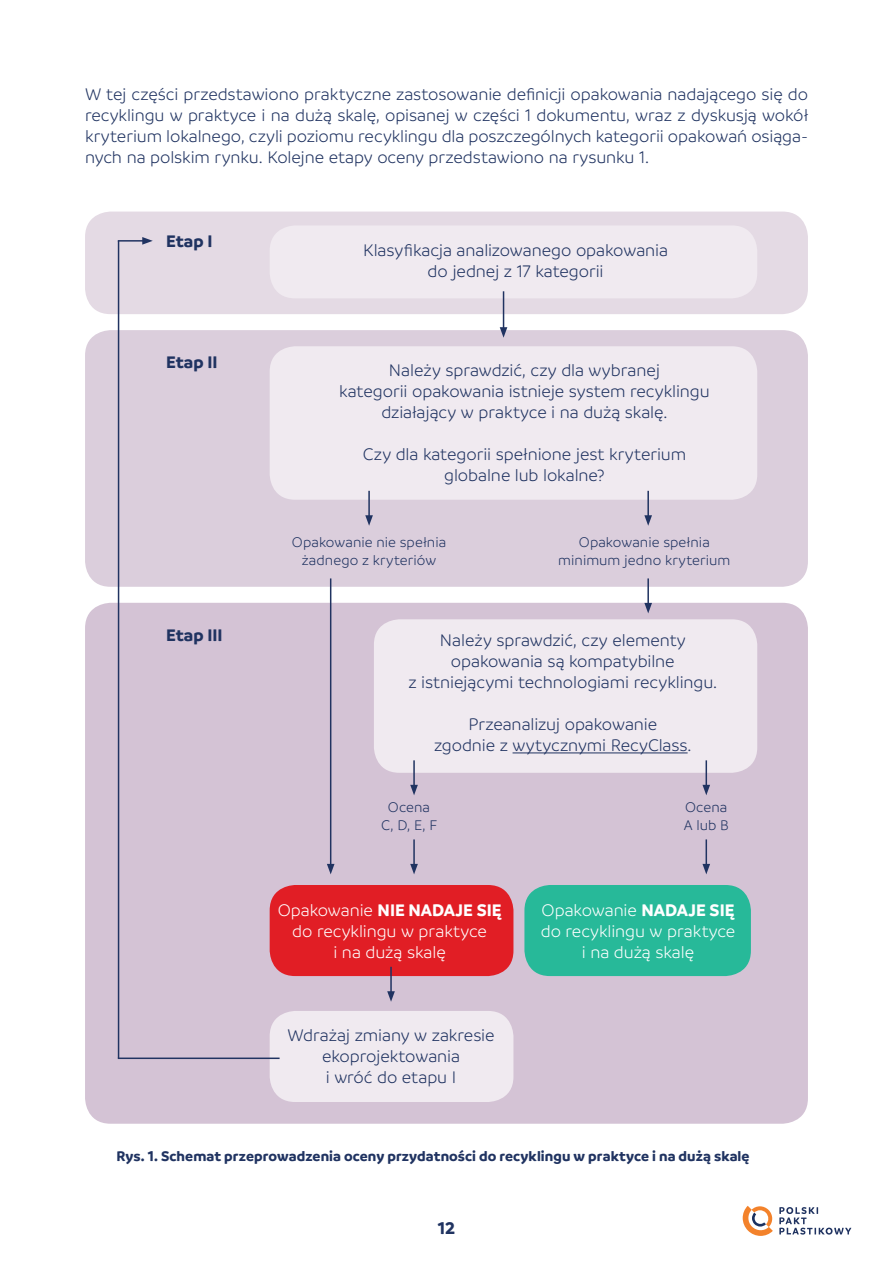
<style>
.page{position:relative;width:893px;height:1263px;background:#fff}
.page>*{position:absolute;margin:0;border:0;box-sizing:border-box;transform-origin:0 0}
.t1{font:300 18px/21px "Branding";letter-spacing:-.005em;color:#203361;text-align:center}
.t2{font:300 18px/21px "Branding";color:#fff;text-align:center}
.t3{font:700 18px "Branding";color:#203361}
.t4{font:300 15px/18px "Branding";color:#203361;text-align:center}
.t5{font:700 15px "Branding";letter-spacing:.005em;color:#203361}
.s1{font-weight:700}
</style>
<div class="page">
<svg style="left:743px;top:1206px;width:30px;height:30px"></svg>
<svg style="left:779px;top:1207px;width:72px;height:27px"></svg>
<div style="left:85px;top:212px;width:723px;height:102px;background:#e4dae4;border-radius:26px"></div>
<div style="left:85px;top:330px;width:723px;height:257px;background:#dbcedc;border-radius:26px"></div>
<div style="left:85px;top:603px;width:723px;height:521px;background:#d4c3d5;border-radius:26px"></div>
<div style="left:270px;top:225px;width:487px;height:73px;background:#f0eaf0;border-radius:26px"></div>
<div style="left:270px;top:346px;width:487px;height:154px;background:#f0eaf0;border-radius:26px"></div>
<div style="left:374px;top:619px;width:383px;height:154px;background:#f0eaf0;border-radius:26px"></div>
<div style="left:270px;top:885px;width:243px;height:91px;background:#e11e25;border-radius:26px"></div>
<div style="left:270px;top:1011px;width:243px;height:91px;background:#f0eaf0;border-radius:26px"></div>
<div style="left:524px;top:885px;width:227px;height:91px;background:#27b999;border-radius:26px"></div>
<hr style="left:513px;top:752px;width:175px;height:1px;background:#203361">
<hr style="left:503px;top:291px;width:1px;height:38px;background:#203361">
<svg style="left:500px;top:327px;width:7px;height:11px"></svg>
<hr style="left:647px;top:491px;width:2px;height:27px;background:#203361">
<svg style="left:644px;top:515px;width:8px;height:11px"></svg>
<hr style="left:647px;top:578px;width:2px;height:27px;background:#203361">
<svg style="left:644px;top:603px;width:8px;height:10px"></svg>
<hr style="left:705px;top:760px;width:2px;height:27px;background:#203361">
<svg style="left:702px;top:785px;width:8px;height:10px"></svg>
<hr style="left:413px;top:760px;width:2px;height:27px;background:#203361">
<svg style="left:410px;top:785px;width:8px;height:10px"></svg>
<hr style="left:705px;top:839px;width:2px;height:27px;background:#203361">
<svg style="left:702px;top:864px;width:8px;height:10px"></svg>
<hr style="left:368px;top:491px;width:2px;height:27px;background:#203361">
<svg style="left:365px;top:515px;width:8px;height:11px"></svg>
<hr style="left:330px;top:578px;width:1px;height:288px;background:#203361">
<svg style="left:327px;top:864px;width:7px;height:10px"></svg>
<hr style="left:118px;top:241px;width:1px;height:817px;background:#203361">
<hr style="left:413px;top:839px;width:2px;height:27px;background:#203361">
<svg style="left:410px;top:864px;width:8px;height:10px"></svg>
<hr style="left:390px;top:967px;width:2px;height:26px;background:#203361">
<svg style="left:387px;top:991px;width:8px;height:11px"></svg>
<hr style="left:118px;top:240px;width:27px;height:2px;background:#203361">
<svg style="left:142px;top:237px;width:11px;height:8px"></svg>
<hr style="left:118px;top:1057px;width:162px;height:2px;background:#203361">
<p class="t1" style="left:85px;top:85px;width:725px;text-align:justify">W tej części przedstawiono praktyczne zastosowanie definicji opakowania nadającego się do recyklingu w praktyce i na dużą skalę, opisanej w części 1 dokumentu, wraz z dyskusją wokół kryterium lokalnego, czyli poziomu recyklingu dla poszczególnych kategorii opakowań osiąga&shy;nych na polskim rynku. Kolejne etapy oceny przedstawiono na rysunku 1.</p>
<p class="t3" style="left:166px;top:234px;width:48px">Etap I</p>
<p class="t3" style="left:166px;top:355px;width:53px">Etap II</p>
<p class="t3" style="left:166px;top:628px;width:58px">Etap III</p>
<p class="t1" style="left:363px;top:241px;width:306px">Klasyfikacja analizowanego opakowania do jednej z 17 kategorii</p>
<p class="t1" style="left:339px;top:362px;width:372px">Należy sprawdzić, czy dla wybranej<br>kategorii opakowania istnieje system recyklingu działający w praktyce i na dużą skalę.</p>
<p class="t1" style="left:363px;top:446px;width:325px">Czy dla kategorii spełnione jest kryterium globalne lub lokalne?</p>
<p class="t4" style="left:292px;top:534px;width:156px">Opakowanie nie spełnia żadnego z kryteriów</p>
<p class="t4" style="left:558px;top:534px;width:174px">Opakowanie spełnia minimum jedno kryterium</p>
<p class="t1" style="left:408px;top:631px;width:310px">Należy sprawdzić, czy elementy opakowania są kompatybilne<br>z istniejącymi technologiami recyklingu.</p>
<p class="t1" style="left:434px;top:715px;width:259px">Przeanalizuj opakowanie<br>zgodnie z wytycznymi RecyClass.</p>
<p class="t4" style="left:381px;top:799px;width:57px">Ocena<br>C, D, E, F</p>
<p class="t2" style="left:278px;top:901px;width:225px">Opakowanie <span class="s1">NIE NADAJE SIĘ </span>do recyklingu w praktyce<br>i na dużą skalę</p>
<p class="t1" style="left:288px;top:1026px;width:208px">Wdrażaj zmiany w zakresie ekoprojektowania<br>i wróć do etapu I</p>
<p class="t4" style="left:684px;top:799px;width:47px;text-align:left">Ocena<br>A lub B</p>
<p class="t2" style="left:541px;top:901px;width:196px">Opakowanie <span class="s1">NADAJE SIĘ </span>do recyklingu w praktyce i na dużą skalę</p>
<p class="t5" style="left:116px;top:1150px;width:635px">Rys. 1. Schemat przeprowadzenia oceny przydatności do recyklingu w praktyce i na dużą skalę</p>
<p class="t3" style="left:438px;top:1221px;width:19px">12</p>
</div>
